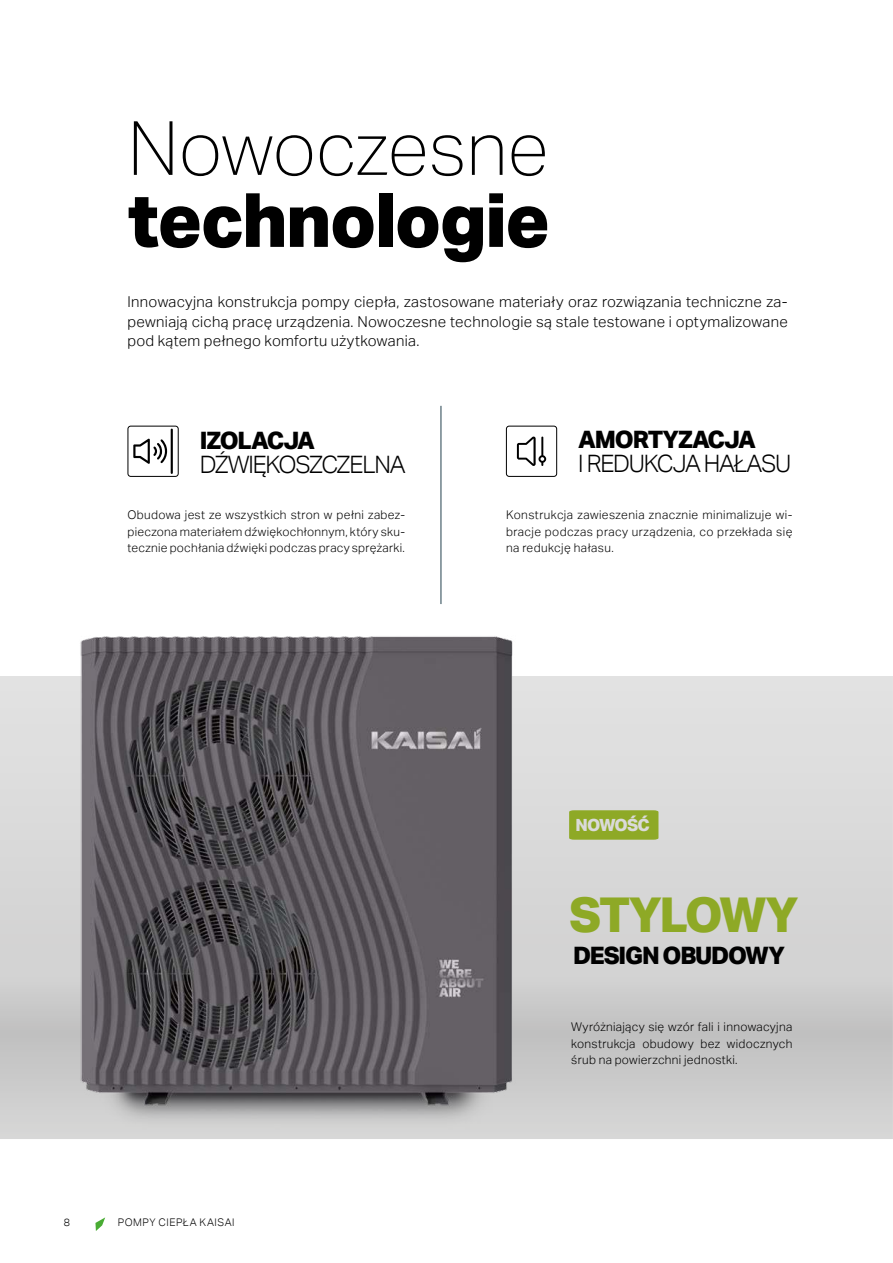
<style>
.page{position:relative;width:893px;height:1263px;background:#fff}
.page>*{position:absolute;margin:0;border:0;box-sizing:border-box;transform-origin:0 0}
.t1{font:800 75px "Aktiv Grotesk";letter-spacing:-.025em;color:#000}
.t2{font:100 75px "Aktiv Grotesk";color:#000}
.t3{font:800 48px "Aktiv Grotesk";letter-spacing:-.05em;color:#8ea926}
.t4{font:800 24px "Aktiv Grotesk";letter-spacing:-.05em;color:#000}
.t5{font:300 24px "Aktiv Grotesk";letter-spacing:-.05em;color:#000}
.t6{font:800 16.8px "Aktiv Grotesk";letter-spacing:-.05em;color:#dadad9}
.t7{font:300 15px/19.5px "Aktiv Grotesk";letter-spacing:.02em;color:#000;text-align:justify}
.t8{font:300 12px/16.5px "Aktiv Grotesk";letter-spacing:.025em;color:#000;text-align:justify}
.t9{font:300 10.5px "Aktiv Grotesk";letter-spacing:.05em;color:#000}
</style>
<div class="page">
<svg style="left:95px;top:1217px;width:10px;height:14px"></svg>
<img style="left:0;top:589px;width:700px;height:550px">
<hr style="left:441px;top:406px;width:1px;height:198px;background:#23414e">
<div style="left:128px;top:426px;width:51px;height:51px;border:1px solid #000;border-radius:3px"></div>
<svg style="left:569px;top:810px;width:89px;height:30px;background:#8faa2a"></svg>
<div style="left:506px;top:426px;width:51px;height:51px;border:1px solid #000;border-radius:3px"></div>
<svg style="left:133px;top:429px;width:40px;height:45px"></svg>
<svg style="left:517px;top:436px;width:29px;height:30px"></svg>
<h1 class="t2" style="left:128px;top:106px;width:422px">Nowoczesne</h1>
<h1 class="t1" style="left:128px;top:177px;width:424px">technologie</h1>
<p class="t7" style="left:128px;top:292px;width:662px">Innowacyjna konstrukcja pompy ciepła, zastosowane materiały oraz rozwiązania techniczne za&shy;pewniają cichą pracę urządzenia. Nowoczesne technologie są stale testowane i optymalizowane pod kątem pełnego komfortu użytkowania.</p>
<h3 class="t4" style="left:200px;top:426px;width:117px">IZOLACJA</h3>
<h3 class="t5" style="left:200px;top:450px;width:207px">DŹWIĘKOSZCZELNA</h3>
<p class="t8" style="left:128px;top:507px;width:279px">Obudowa jest ze wszystkich stron w pełni zabez&shy;pieczona materiałem dźwiękochłonnym, który sku&shy;tecznie pochłania dźwięki podczas pracy sprężarki.</p>
<h3 class="t4" style="left:578px;top:425px;width:179px">AMORTYZACJA</h3>
<h3 class="t5" style="left:578px;top:449px;width:215px">I REDUKCJA HAŁASU</h3>
<p class="t8" style="left:506px;top:507px;width:288px">Konstrukcja zawieszenia znacznie minimalizuje wi&shy;bracje podczas pracy urządzenia, co przekłada się na redukcję hałasu.</p>
<p class="t9" style="left:64px;top:1216px;width:8px">8</p>
<p class="t9" style="left:118px;top:1216px;width:118px">POMPY CIEPŁA KAISAI</p>
<h3 class="t6" style="left:576px;top:815px;width:76px">NOWOŚĆ</h3>
<h2 class="t3" style="left:569px;top:887px;width:231px">STYLOWY</h2>
<h3 class="t4" style="left:573px;top:941px;width:214px">DESIGN OBUDOWY</h3>
<p class="t8" style="left:571px;top:1018px;width:223px">Wyróżniający się wzór fali i innowacyjna konstrukcja obudowy bez widocznych śrub na powierzchni jednostki.</p>
</div>
